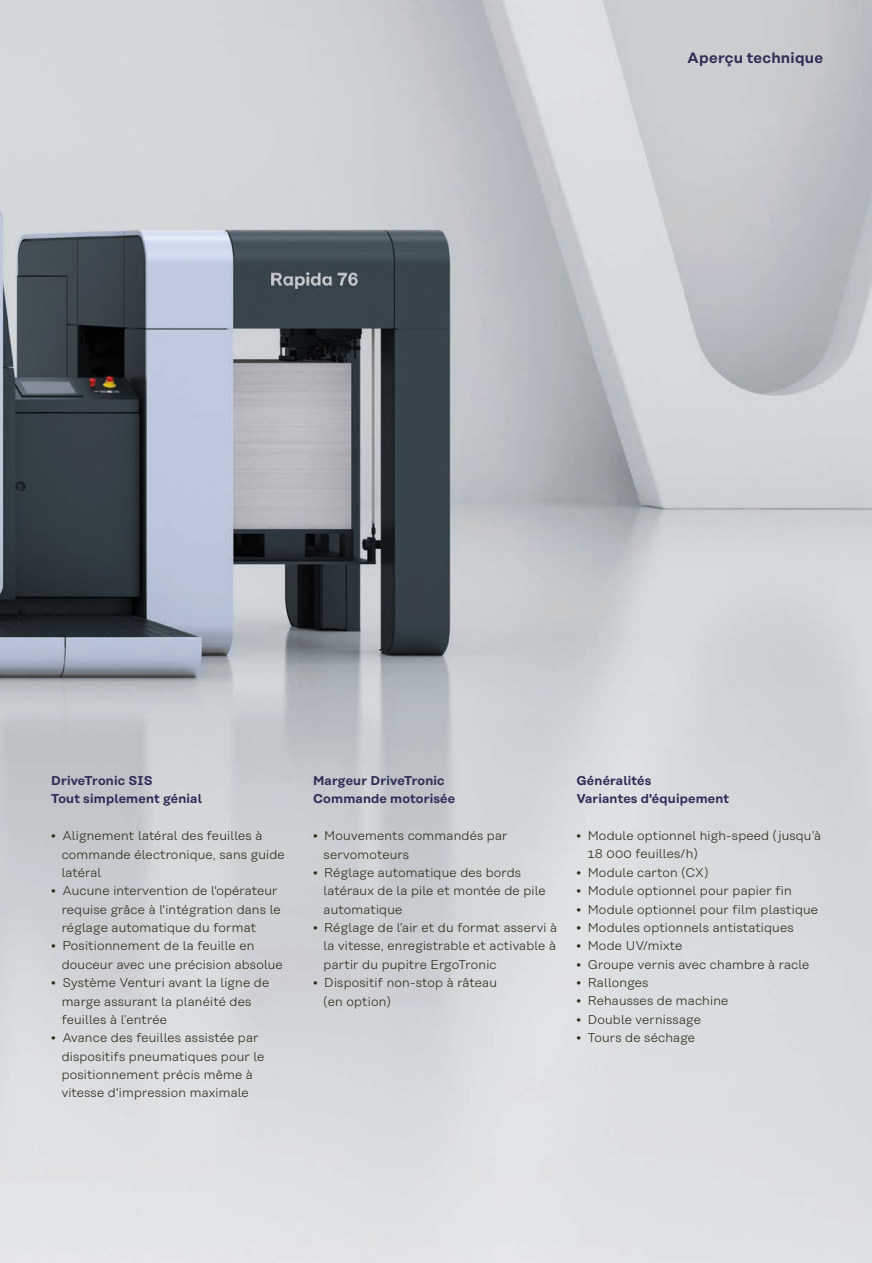
<style>
.page{position:relative;width:872px;height:1263px;background:#fff}
.page>*{position:absolute;margin:0;border:0;box-sizing:border-box;transform-origin:0 0}
.t1{font:600 15px "Koenig&Bauer H";letter-spacing:.015em;color:#2d2d56}
.t2{font:300 12.75px/18.3px "Koenig&Bauer T";letter-spacing:.015em;color:#2f2a17}
.t3{font:600 12.75px/18.3px "Koenig&Bauer T";letter-spacing:.015em;color:#2d2d56}
</style>
<div class="page">
<img style="left:0;top:0;width:872px;height:1263px">
<p class="t1" style="left:687px;top:49px;width:137px">Aperçu technique</p>
<p class="t3" style="left:51px;top:772px;width:152px">DriveTronic SIS<br>Tout simplement génial</p>
<p class="t2" style="left:62px;top:827px;width:224px;text-indent:-11px">• Alignement latéral des feuilles à commande électronique, sans guide latéral</p>
<p class="t2" style="left:62px;top:882px;width:220px;text-indent:-11px">• Aucune intervention de l'opérateur requise grâce à l'intégration dans le réglage automatique du format</p>
<p class="t2" style="left:62px;top:937px;width:223px;text-indent:-11px">• Positionnement de la feuille en douceur avec une précision absolue</p>
<p class="t2" style="left:62px;top:974px;width:209px;text-indent:-11px">• Système Venturi avant la ligne de marge assurant la planéité des feuilles à l’entrée</p>
<p class="t2" style="left:62px;top:1029px;width:204px;text-indent:-11px">• Avance des feuilles assistée par dispositifs pneumatiques pour le positionnement précis même à vitesse d'impression maximale</p>
<p class="t3" style="left:313px;top:771px;width:144px">Margeur DriveTronic<br>Commande motorisée</p>
<p class="t2" style="left:324px;top:827px;width:185px;text-indent:-11px">• Mouvements commandés par servomoteurs</p>
<p class="t2" style="left:324px;top:863px;width:223px;text-indent:-11px">• Réglage automatique des bords latéraux de la pile et montée de pile automatique</p>
<p class="t2" style="left:324px;top:918px;width:235px;text-align:justify;text-indent:-11px">• Réglage de l’air et du format asservi à la vitesse, enregistrable et activable à partir du pupitre ErgoTronic</p>
<p class="t2" style="left:324px;top:973px;width:175px;text-indent:-11px">• Dispositif non-stop à râteau (en option)</p>
<p class="t3" style="left:576px;top:771px;width:154px">Généralités<br>Variantes d'équipement</p>
<p class="t2" style="left:587px;top:826px;width:235px;text-indent:-11px">• Module optionnel high-speed (jusqu’à<br>18 000 feuilles/h)</p>
<p class="t2" style="left:576px;top:863px;width:133px">• Module carton (CX)</p>
<p class="t2" style="left:576px;top:882px;width:217px">• Module optionnel pour papier fin</p>
<p class="t2" style="left:576px;top:900px;width:243px">• Module optionnel pour film plastique</p>
<p class="t2" style="left:576px;top:918px;width:219px">• Modules optionnels antistatiques</p>
<p class="t2" style="left:576px;top:937px;width:107px">• Mode UV/mixte</p>
<p class="t2" style="left:576px;top:955px;width:234px">• Groupe vernis avec chambre à racle</p>
<p class="t2" style="left:576px;top:973px;width:74px">• Rallonges</p>
<p class="t2" style="left:576px;top:992px;width:153px">• Rehausses de machine</p>
<p class="t2" style="left:576px;top:1010px;width:126px">• Double vernissage</p>
<p class="t2" style="left:576px;top:1029px;width:120px">• Tours de séchage</p>
</div>
